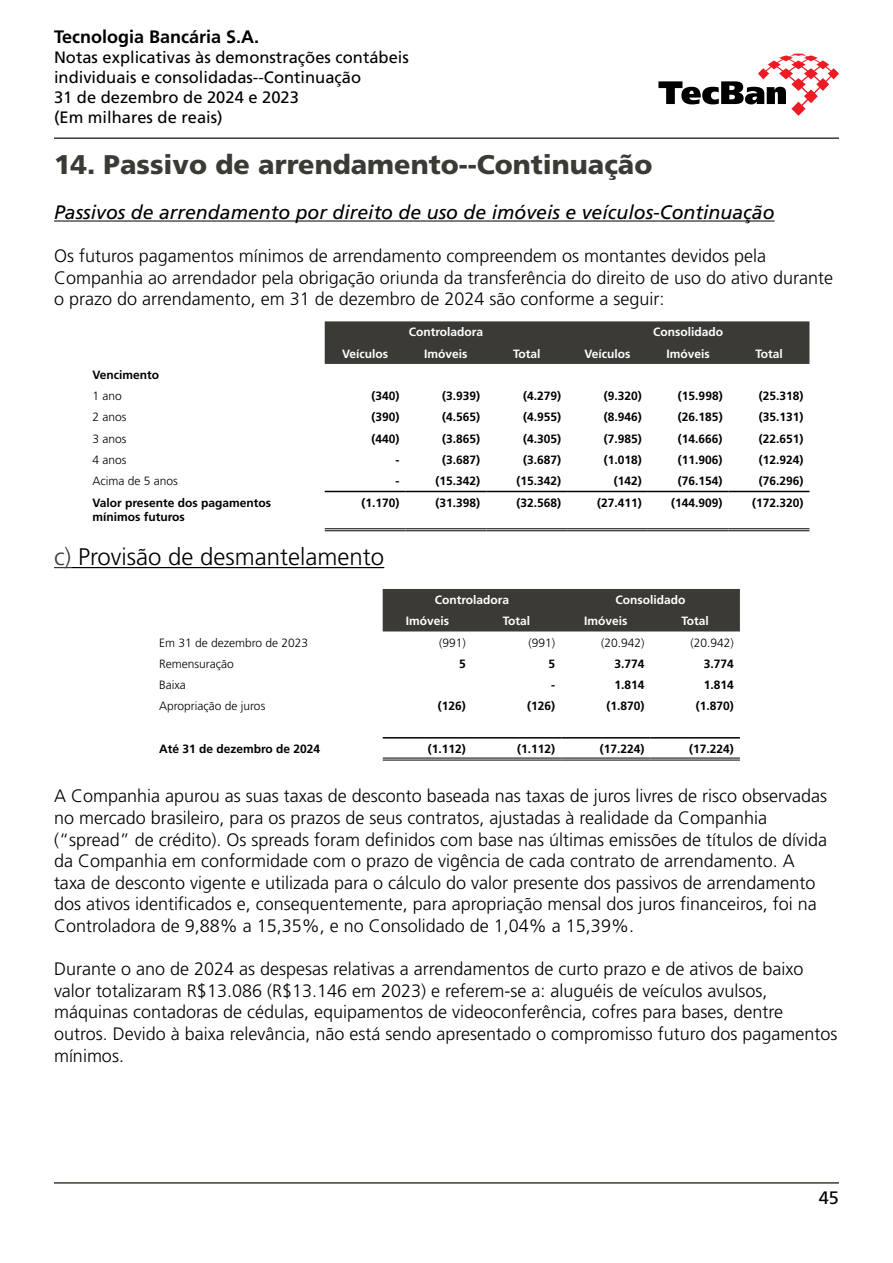
<style>
.page{position:relative;width:893px;height:1263px;background:#fff}
.page>*{position:absolute;margin:0;border:0;box-sizing:border-box;transform-origin:0 0}
.t1{font:900 27px "Frutiger LT Pro";color:#3b3a34}
.t2{font:300 24px "Frutiger LT Pro";color:#000}
.t3{font:italic 19.5px "Frutiger LT Pro";color:#000}
.t4{font:300 18px/21.6px "Frutiger LT Pro";color:#000}
.t5{font:700 18px "Frutiger LT Pro";color:#000}
.t6{font:18px "Frutiger LT Pro";color:#000}
.t7{font:16.5px/19.8px "Frutiger LT Pro";color:#000}
.t8{font:700 12px/14.4px "Frutiger LT Pro";color:#000}
.t9{font:300 12px "Frutiger LT Pro";color:#000}
.t10{font:700 12px "Frutiger LT Pro";color:#fff}
.s1{color:#3a3833}
</style>
<div class="page">
<hr style="left:54px;top:137px;width:785px;height:2px;background:#3b3a34">
<hr style="left:54px;top:1182px;width:785px;height:2px;background:#3b3a34">
<svg style="left:658px;top:54px;width:181px;height:62px"></svg>
<hr style="left:54px;top:221px;width:721px;height:1px;background:#000">
<svg style="left:54px;top:567px;width:17px;height:1px"></svg>
<hr style="left:71px;top:567px;width:313px;height:1px;background:#000">
<div style="left:383px;top:589px;width:357px;height:42px;background:#3b3a34"></div>
<hr style="left:383px;top:737px;width:89px;height:1px;background:#000">
<hr style="left:472px;top:737px;width:89px;height:1px;background:#000">
<hr style="left:561px;top:737px;width:90px;height:1px;background:#000">
<hr style="left:651px;top:737px;width:89px;height:1px;background:#000">
<hr style="left:383px;top:757px;width:89px;height:1px;background:#000">
<hr style="left:383px;top:759px;width:89px;height:1px;background:#000">
<hr style="left:472px;top:757px;width:89px;height:1px;background:#000">
<hr style="left:472px;top:759px;width:89px;height:1px;background:#000">
<hr style="left:561px;top:757px;width:90px;height:1px;background:#000">
<hr style="left:561px;top:759px;width:90px;height:1px;background:#000">
<hr style="left:651px;top:757px;width:89px;height:1px;background:#000">
<hr style="left:651px;top:759px;width:89px;height:1px;background:#000">
<div style="left:325px;top:321px;width:484px;height:43px;background:#3b3a34"></div>
<hr style="left:325px;top:491px;width:80px;height:1px;background:#000">
<hr style="left:405px;top:491px;width:81px;height:1px;background:#000">
<hr style="left:486px;top:491px;width:81px;height:1px;background:#000">
<hr style="left:567px;top:491px;width:81px;height:1px;background:#000">
<hr style="left:648px;top:491px;width:81px;height:1px;background:#000">
<hr style="left:729px;top:491px;width:80px;height:1px;background:#000">
<hr style="left:325px;top:528px;width:80px;height:1px;background:#000">
<hr style="left:325px;top:530px;width:80px;height:1px;background:#000">
<hr style="left:405px;top:528px;width:81px;height:1px;background:#000">
<hr style="left:405px;top:530px;width:81px;height:1px;background:#000">
<hr style="left:486px;top:528px;width:81px;height:1px;background:#000">
<hr style="left:486px;top:530px;width:81px;height:1px;background:#000">
<hr style="left:567px;top:528px;width:81px;height:1px;background:#000">
<hr style="left:567px;top:530px;width:81px;height:1px;background:#000">
<hr style="left:648px;top:528px;width:81px;height:1px;background:#000">
<hr style="left:648px;top:530px;width:81px;height:1px;background:#000">
<hr style="left:729px;top:528px;width:80px;height:1px;background:#000">
<hr style="left:729px;top:530px;width:80px;height:1px;background:#000">
<p class="t5" style="left:54px;top:26px;width:207px">Tecnologia Bancária S.A.</p>
<p class="t7" style="left:54px;top:48px;width:356px">Notas explicativas às demonstrações contábeis individuais e consolidadas--Continuação<br>31 de dezembro de 2024 e 2023<br>(Em milhares de reais)</p>
<h1 class="t1" style="left:54px;top:148px;width:600px">14. Passivo de arrendamento--Continuação</h1>
<p class="t3" style="left:54px;top:201px;width:722px">Passivos de arrendamento por direito de uso de imóveis e veículos-Continuação</p>
<p class="t4" style="left:54px;top:245px;width:781px">Os futuros pagamentos mínimos de arrendamento compreendem os montantes devidos pela<br>Companhia ao arrendador pela obrigação oriunda da transferência do direito de uso do ativo durante o prazo do arrendamento, em 31 de dezembro de 2024 são conforme a seguir:</p>
<p class="t10" style="left:409px;top:325px;width:76px">Controladora</p>
<p class="t10" style="left:653px;top:325px;width:71px">Consolidado</p>
<p class="t10" style="left:342px;top:346px;width:48px">Veículos</p>
<p class="t10" style="left:424px;top:346px;width:45px">Imóveis</p>
<p class="t10" style="left:513px;top:346px;width:29px">Total</p>
<p class="t10" style="left:584px;top:346px;width:48px">Veículos</p>
<p class="t10" style="left:667px;top:346px;width:45px">Imóveis</p>
<p class="t10" style="left:755px;top:346px;width:29px">Total</p>
<p class="t8" style="left:93px;top:368px;width:68px">Vencimento</p>
<p class="t9" style="left:93px;top:389px;width:31px">1 ano</p>
<p class="t8" style="left:371px;top:389px;width:30px">(340)</p>
<p class="t8" style="left:442px;top:389px;width:40px">(3.939)</p>
<p class="t8" style="left:523px;top:389px;width:40px">(4.279)</p>
<p class="t8" style="left:604px;top:389px;width:40px">(9.320)</p>
<p class="t8" style="left:678px;top:389px;width:46px">(15.998)</p>
<p class="t8" style="left:759px;top:389px;width:46px">(25.318)</p>
<p class="t9" style="left:93px;top:410px;width:36px">2 anos</p>
<p class="t8" style="left:371px;top:410px;width:30px">(390)</p>
<p class="t8" style="left:442px;top:410px;width:40px">(4.565)</p>
<p class="t8" style="left:523px;top:410px;width:40px">(4.955)</p>
<p class="t8" style="left:604px;top:410px;width:40px">(8.946)</p>
<p class="t8" style="left:678px;top:410px;width:46px">(26.185)</p>
<p class="t8" style="left:759px;top:410px;width:46px">(35.131)</p>
<p class="t9" style="left:93px;top:432px;width:36px">3 anos</p>
<p class="t8" style="left:371px;top:431px;width:30px">(440)</p>
<p class="t8" style="left:442px;top:431px;width:40px">(3.865)</p>
<p class="t8" style="left:523px;top:431px;width:40px">(4.305)</p>
<p class="t8" style="left:604px;top:431px;width:40px">(7.985)</p>
<p class="t8" style="left:678px;top:431px;width:46px">(14.666)</p>
<p class="t8" style="left:759px;top:431px;width:46px">(22.651)</p>
<p class="t9" style="left:93px;top:453px;width:36px">4 anos</p>
<p class="t8" style="left:395px;top:453px;width:5px">-</p>
<p class="t8" style="left:442px;top:453px;width:40px">(3.687)</p>
<p class="t8" style="left:523px;top:453px;width:40px">(3.687)</p>
<p class="t8" style="left:604px;top:453px;width:40px">(1.018)</p>
<p class="t8" style="left:678px;top:453px;width:46px">(11.906)</p>
<p class="t8" style="left:759px;top:453px;width:46px">(12.924)</p>
<p class="t9" style="left:93px;top:474px;width:87px">Acima de 5 anos</p>
<p class="t8" style="left:395px;top:474px;width:5px">-</p>
<p class="t8" style="left:436px;top:474px;width:46px">(15.342)</p>
<p class="t8" style="left:516px;top:474px;width:46px">(15.342)</p>
<p class="t8" style="left:614px;top:474px;width:30px">(142)</p>
<p class="t8" style="left:678px;top:474px;width:46px">(76.154)</p>
<p class="t8" style="left:759px;top:474px;width:46px">(76.296)</p>
<p class="t8" style="left:93px;top:495px;width:180px">Valor presente dos pagamentos mínimos futuros</p>
<p class="t8" style="left:361px;top:495px;width:40px">(1.170)</p>
<p class="t8" style="left:436px;top:495px;width:46px">(31.398)</p>
<p class="t8" style="left:516px;top:495px;width:46px">(32.568)</p>
<p class="t8" style="left:597px;top:495px;width:46px">(27.411)</p>
<p class="t8" style="left:671px;top:495px;width:53px">(144.909)</p>
<p class="t8" style="left:752px;top:495px;width:53px">(172.320)</p>
<h2 class="t2" style="left:54px;top:543px;width:332px"><span class="s1">c)</span> Provisão de desmantelamento</h2>
<p class="t10" style="left:435px;top:593px;width:76px">Controladora</p>
<p class="t10" style="left:616px;top:593px;width:71px">Consolidado</p>
<p class="t10" style="left:406px;top:614px;width:45px">Imóveis</p>
<p class="t10" style="left:503px;top:614px;width:29px">Total</p>
<p class="t10" style="left:584px;top:614px;width:45px">Imóveis</p>
<p class="t10" style="left:682px;top:614px;width:29px">Total</p>
<p class="t9" style="left:159px;top:635px;width:151px">Em 31 de dezembro de 2023</p>
<p class="t9" style="left:439px;top:635px;width:28px">(991)</p>
<p class="t9" style="left:529px;top:635px;width:28px">(991)</p>
<p class="t9" style="left:601px;top:635px;width:45px">(20.942)</p>
<p class="t9" style="left:690px;top:635px;width:45px">(20.942)</p>
<p class="t9" style="left:159px;top:657px;width:76px">Remensuração</p>
<p class="t8" style="left:459px;top:656px;width:8px">5</p>
<p class="t8" style="left:549px;top:656px;width:8px">5</p>
<p class="t8" style="left:615px;top:656px;width:32px">3.774</p>
<p class="t8" style="left:704px;top:656px;width:32px">3.774</p>
<p class="t9" style="left:159px;top:678px;width:28px">Baixa</p>
<p class="t8" style="left:551px;top:678px;width:5px">-</p>
<p class="t8" style="left:615px;top:678px;width:32px">1.814</p>
<p class="t8" style="left:704px;top:678px;width:32px">1.814</p>
<p class="t9" style="left:159px;top:699px;width:108px">Apropriação de juros</p>
<p class="t8" style="left:438px;top:699px;width:30px">(126)</p>
<p class="t8" style="left:527px;top:699px;width:30px">(126)</p>
<p class="t8" style="left:607px;top:699px;width:40px">(1.870)</p>
<p class="t8" style="left:696px;top:699px;width:40px">(1.870)</p>
<p class="t8" style="left:159px;top:741px;width:163px">Até 31 de dezembro de 2024</p>
<p class="t8" style="left:428px;top:741px;width:40px">(1.112)</p>
<p class="t8" style="left:517px;top:741px;width:40px">(1.112)</p>
<p class="t8" style="left:600px;top:741px;width:46px">(17.224)</p>
<p class="t8" style="left:689px;top:741px;width:46px">(17.224)</p>
<p class="t4" style="left:54px;top:785px;width:775px">A Companhia apurou as suas taxas de desconto baseada nas taxas de juros livres de risco observadas no mercado brasileiro, para os prazos de seus contratos, ajustadas à realidade da Companhia (“spread” de crédito). Os spreads foram definidos com base nas últimas emissões de títulos de dívida da Companhia em conformidade com o prazo de vigência de cada contrato de arrendamento. A taxa de desconto vigente e utilizada para o cálculo do valor presente dos passivos de arrendamento dos ativos identificados e, consequentemente, para apropriação mensal dos juros financeiros, foi na Controladora de 9,88% a 15,35%, e no Consolidado de 1,04% a 15,39%.</p>
<p class="t4" style="left:54px;top:958px;width:785px">Durante o ano de 2024 as despesas relativas a arrendamentos de curto prazo e de ativos de baixo valor totalizaram R$13.086 (R$13.146 em 2023) e referem-se a: aluguéis de veículos avulsos, máquinas contadoras de cédulas, equipamentos de videoconferência, cofres para bases, dentre outros. Devido à baixa relevância, não está sendo apresentado o compromisso futuro dos pagamentos mínimos.</p>
<p class="t6" style="left:819px;top:1187px;width:22px">45</p>
</div>
